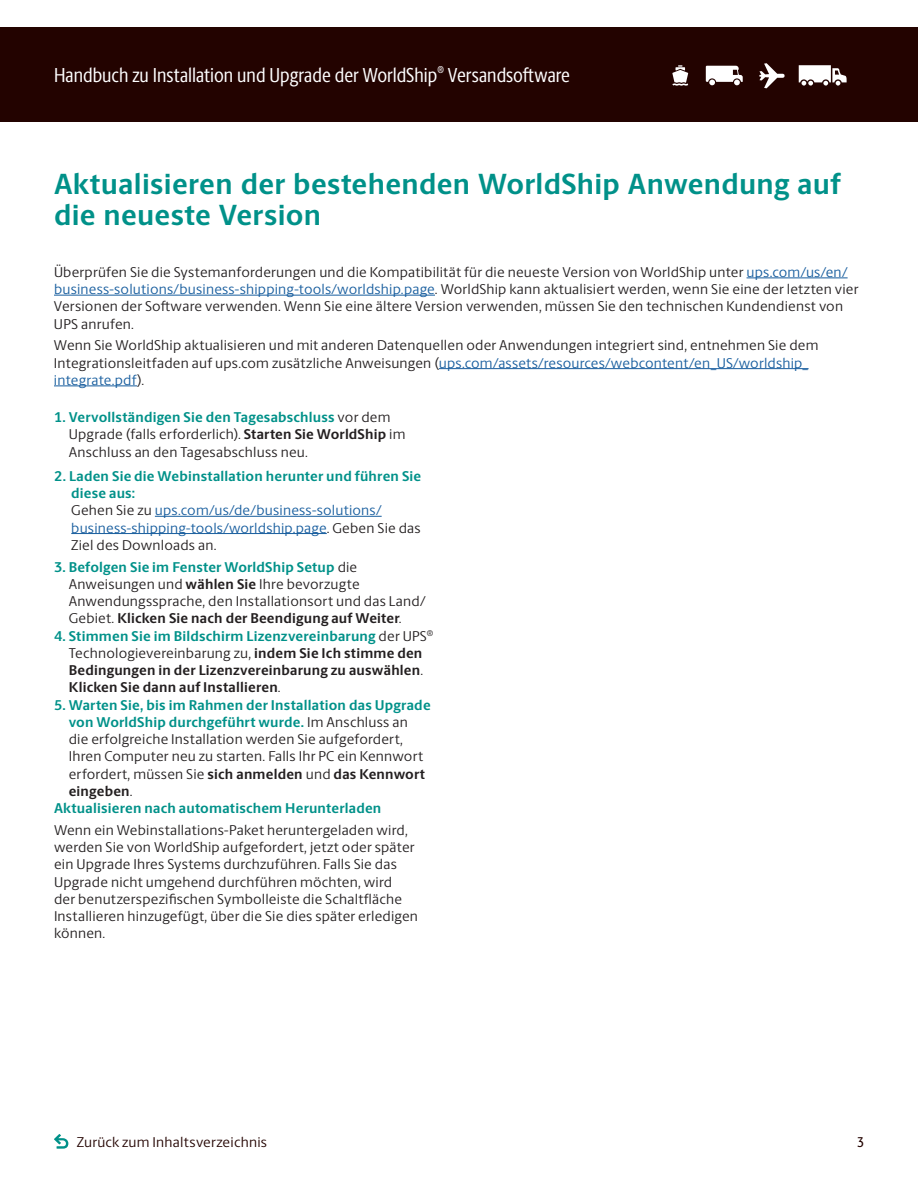
<style>
.page{position:relative;width:918px;height:1188px;background:#fff}
.page>*{position:absolute;margin:0;border:0;box-sizing:border-box;transform-origin:0 0}
.t1{font:700 29.25px/30.8px "UPS Berlingske Sans";letter-spacing:.01em;color:#009189}
.t2{font:20.25px "UPS Berlingske Sans Cn";color:#fff}
.t3{font:14.25px/17.2px "UPS Berlingske Sans";letter-spacing:.015em;color:#231f20}
.t4{font:700 14.25px/17.2px "UPS Berlingske Sans";letter-spacing:.01em;color:#231f20}
.t5{font:14.25px/17.2px "UPS Berlingske Sans";letter-spacing:.01em;color:#175d9e}
.t6{font:700 14.25px "UPS Berlingske Sans";letter-spacing:.01em;color:#009189}
.t7{font:14.25px "UPS Berlingske Sans";letter-spacing:.015em;color:#230300}
.t8{font:500 14.25px "UPS Berlingske Sans Cn";color:#230300}
.s1{color:#175d9e}
.s2{font-weight:700;color:#009189}
.s3{font-weight:700}
.s4{color:#231f20}
.s5{color:#009189}
.s6{font-weight:400}
.s7{font-weight:400;color:#231f20}
</style>
<div class="page">
<div style="left:0;top:27px;width:918px;height:95px;background:#230300"></div>
<svg style="left:672px;top:65px;width:16px;height:21px"></svg>
<svg style="left:706px;top:66px;width:37px;height:20px"></svg>
<svg style="left:759px;top:63px;width:26px;height:25px"></svg>
<svg style="left:799px;top:65px;width:48px;height:21px"></svg>
<svg style="left:54px;top:1134px;width:14px;height:15px"></svg>
<hr style="left:747px;top:278px;width:101px;height:1px;background:#175d9e">
<hr style="left:54px;top:295px;width:381px;height:1px;background:#175d9e">
<hr style="left:439px;top:368px;width:370px;height:1px;background:#175d9e">
<hr style="left:54px;top:386px;width:83px;height:1px;background:#175d9e">
<hr style="left:155px;top:516px;width:227px;height:1px;background:#175d9e">
<hr style="left:71px;top:533px;width:256px;height:1px;background:#175d9e">
<h2 class="t2" style="left:54px;top:61px;width:518px">Handbuch zu Installation und Upgrade der WorldShip<sup>®</sup> Versandsoftware</h2>
<h1 class="t1" style="left:54px;top:168px;width:788px">Aktualisieren der bestehenden WorldShip Anwendung auf die neueste Version</h1>
<p class="t3" style="left:54px;top:263px;width:806px">Überprüfen Sie die Systemanforderungen und die Kompatibilität für die neueste Version von WorldShip unter <span class="s1">ups.com/us/en/ business-solutions/business-shipping-tools/worldship.page</span>. WorldShip kann aktualisiert werden, wenn Sie eine der letzten vier Versionen der Software verwenden. Wenn Sie eine ältere Version verwenden, müssen Sie den technischen Kundendienst von UPS anrufen.</p>
<p class="t3" style="left:54px;top:336px;width:766px">Wenn Sie WorldShip aktualisieren und mit anderen Datenquellen oder Anwendungen integriert sind, entnehmen Sie dem<br>Integrationsleitfaden auf ups.com zusätzliche Anweisungen (<span class="s1">ups.com/assets/resources/webcontent/en_US/worldship_ integrate.pdf</span>).</p>
<p class="t3" style="left:69px;top:408px;width:338px;text-indent:-15px"><span class="s2">1. Vervollständigen Sie den Tagesabschluss</span> vor dem<br>Upgrade (falls erforderlich). <span class="s3">Starten Sie WorldShip</span> im<br>Anschluss an den Tagesabschluss neu.</p>
<p class="t5" style="left:71px;top:467px;width:351px;text-indent:-17px"><span class="s2">2. Laden Sie die Webinstallation herunter und führen Sie diese aus:<br></span><span class="s4">Gehen Sie zu</span> ups.com/us/de/business-solutions/ business-shipping-tools/worldship.page<span class="s4">. Geben Sie das Ziel des Downloads an.</span></p>
<p class="t3" style="left:69px;top:557px;width:358px;text-indent:-15px"><span class="s2">3. Befolgen Sie im Fenster WorldShip Setup</span> die Anweisungen und <span class="s3">wählen Sie</span> Ihre bevorzugte Anwendungssprache, den Installationsort und das Land/ Gebiet. <span class="s3">Klicken Sie nach der Beendigung auf Weiter</span>.</p>
<p class="t4" style="left:69px;top:627px;width:366px;text-indent:-15px"><span class="s5">4. Stimmen Sie im Bildschirm Lizenzvereinbarung</span> <span class="s6">der UPS</span><sup>® </sup><span class="s6">Technologievereinbarung zu,</span> indem Sie Ich stimme den Bedingungen in der Lizenzvereinbarung zu auswählen<span class="s6">.<br></span>Klicken Sie dann auf Installieren<span class="s6">.</span></p>
<p class="t6" style="left:54px;top:694px;width:378px">5. Warten Sie, bis im Rahmen der Installation das Upgrade</p>
<p class="t6" style="left:69px;top:711px;width:341px">von WorldShip durchgeführt wurde. <span class="s7">Im Anschluss an</span></p>
<p class="t3" style="left:69px;top:730px;width:336px">die erfolgreiche Installation werden Sie aufgefordert,</p>
<p class="t3" style="left:69px;top:747px;width:356px">Ihren Computer neu zu starten. Falls Ihr PC ein Kennwort</p>
<p class="t4" style="left:69px;top:765px;width:358px"><span class="s6">erfordert, müssen Sie</span> sich anmelden <span class="s6">und</span> das Kennwort</p>
<p class="t4" style="left:69px;top:782px;width:65px">eingeben<span class="s6">.</span></p>
<p class="t6" style="left:54px;top:798px;width:329px">Aktualisieren nach automatischem Herunterladen</p>
<p class="t3" style="left:54px;top:821px;width:366px">Wenn ein Webinstallations-Paket heruntergeladen wird, werden Sie von WorldShip aufgefordert, jetzt oder später ein Upgrade Ihres Systems durchzuführen. Falls Sie das Upgrade nicht umgehend durchführen möchten, wird<br>der benutzerspezifischen Symbolleiste die Schaltfläche Installieren hinzugefügt, über die Sie dies später erledigen können.</p>
<p class="t7" style="left:77px;top:1132px;width:192px">Zurück zum Inhaltsverzeichnis</p>
<p class="t8" style="left:858px;top:1132px;width:8px">3</p>
</div>
